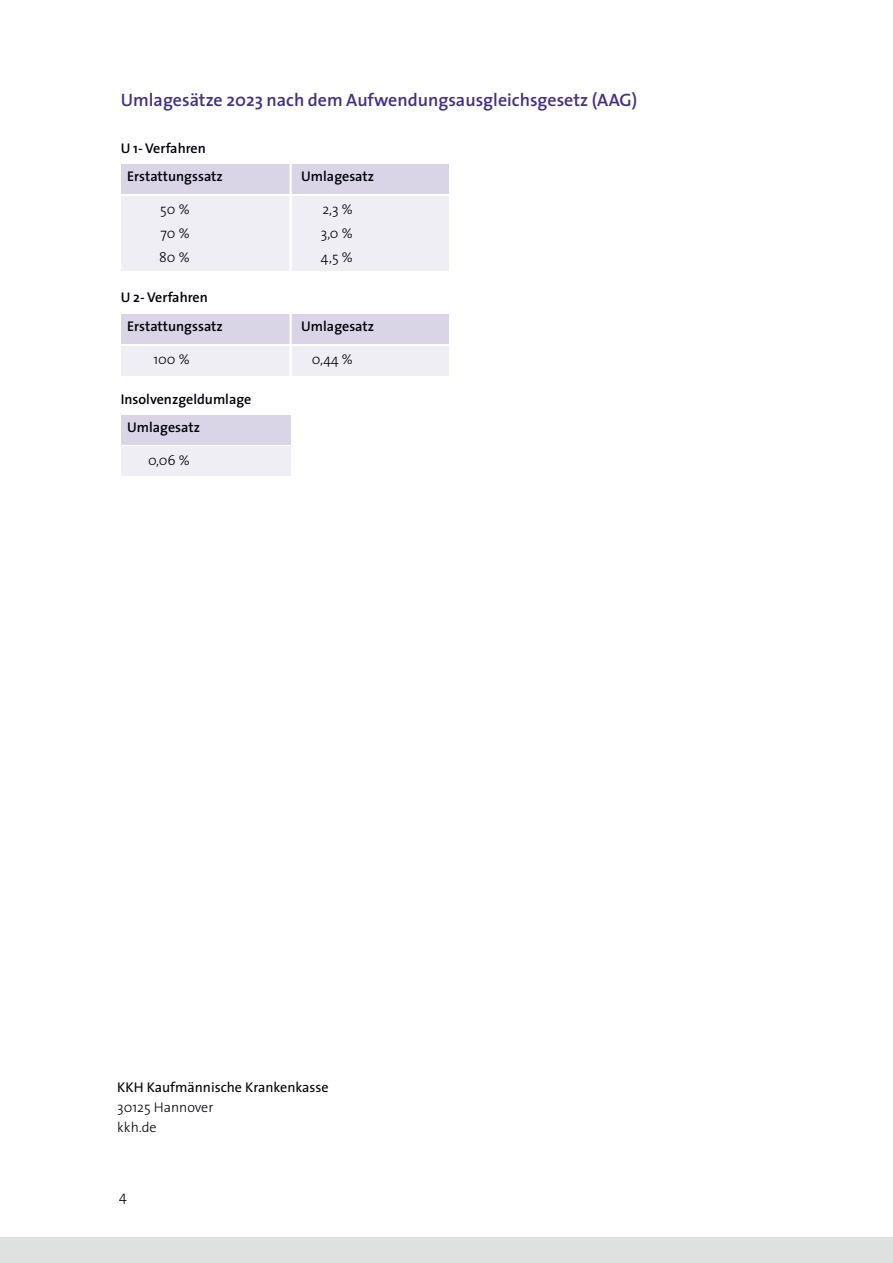
<style>
.page{position:relative;width:893px;height:1263px;background:#fff}
.page>*{position:absolute;margin:0;border:0;box-sizing:border-box;transform-origin:0 0}
.t1{font:600 18px "The Sans";color:#413087}
.t2{font:300 14.25px "The Sans";color:#000006}
.t3{font:600 14.1px/28.8px "The Sans";color:#000006}
.t4{font:300 14.1px/19.8px "The Sans";color:#000006}
.t5{font:14.1px "The Sans";color:#000006}
</style>
<div class="page">
<div style="left:121px;top:165px;width:327px;height:29px;background:#d9d5e7"></div>
<div style="left:121px;top:196px;width:327px;height:75px;background:#f0eef5"></div>
<hr style="left:290px;top:164px;width:2px;height:137px;background:#fff">
<div style="left:121px;top:415px;width:169px;height:29px;background:#d9d5e7"></div>
<div style="left:121px;top:446px;width:169px;height:30px;background:#f0eef5"></div>
<div style="left:121px;top:314px;width:327px;height:30px;background:#d9d5e7"></div>
<div style="left:121px;top:346px;width:327px;height:29px;background:#f0eef5"></div>
<hr style="left:290px;top:312px;width:2px;height:76px;background:#fff">
<div style="left:0;top:1237px;width:893px;height:26px;background:#dfe0e0"></div>
<p class="t1" style="left:121px;top:93px;width:518px">Umlagesätze 2023 nach dem Aufwendungsausgleichsgesetz (AAG)</p>
<p class="t3" style="left:127px;top:135px;width:97px;text-indent:-6px">U 1- Verfahren<br>Erstattungssatz</p>
<p class="t3" style="left:301px;top:164px;width:74px">Umlagesatz</p>
<p class="t4" style="left:160px;top:201px;width:31px">50%</p>
<p class="t4" style="left:322px;top:201px;width:32px">2,3 %</p>
<p class="t4" style="left:160px;top:225px;width:31px">70%</p>
<p class="t4" style="left:321px;top:225px;width:34px">3,0 %</p>
<p class="t4" style="left:159px;top:249px;width:32px">80%</p>
<p class="t4" style="left:321px;top:249px;width:33px">4,5 %</p>
<p class="t3" style="left:127px;top:284px;width:97px;text-indent:-6px">U 2- Verfahren<br>Erstattungssatz</p>
<p class="t3" style="left:301px;top:313px;width:74px">Umlagesatz</p>
<p class="t4" style="left:153px;top:351px;width:38px">100 %</p>
<p class="t4" style="left:312px;top:351px;width:42px">0,44 %</p>
<p class="t3" style="left:127px;top:386px;width:126px;text-indent:-6px">Insolvenzgeldumlage<br>Umlagesatz</p>
<p class="t4" style="left:148px;top:452px;width:43px">0,06 %</p>
<p class="t5" style="left:117px;top:1082px;width:213px">KKH Kaufmännische Krankenkasse</p>
<p class="t4" style="left:117px;top:1098px;width:98px">30125 Hannover kkh.de</p>
<p class="t2" style="left:119px;top:1191px;width:9px">4</p>
</div>
